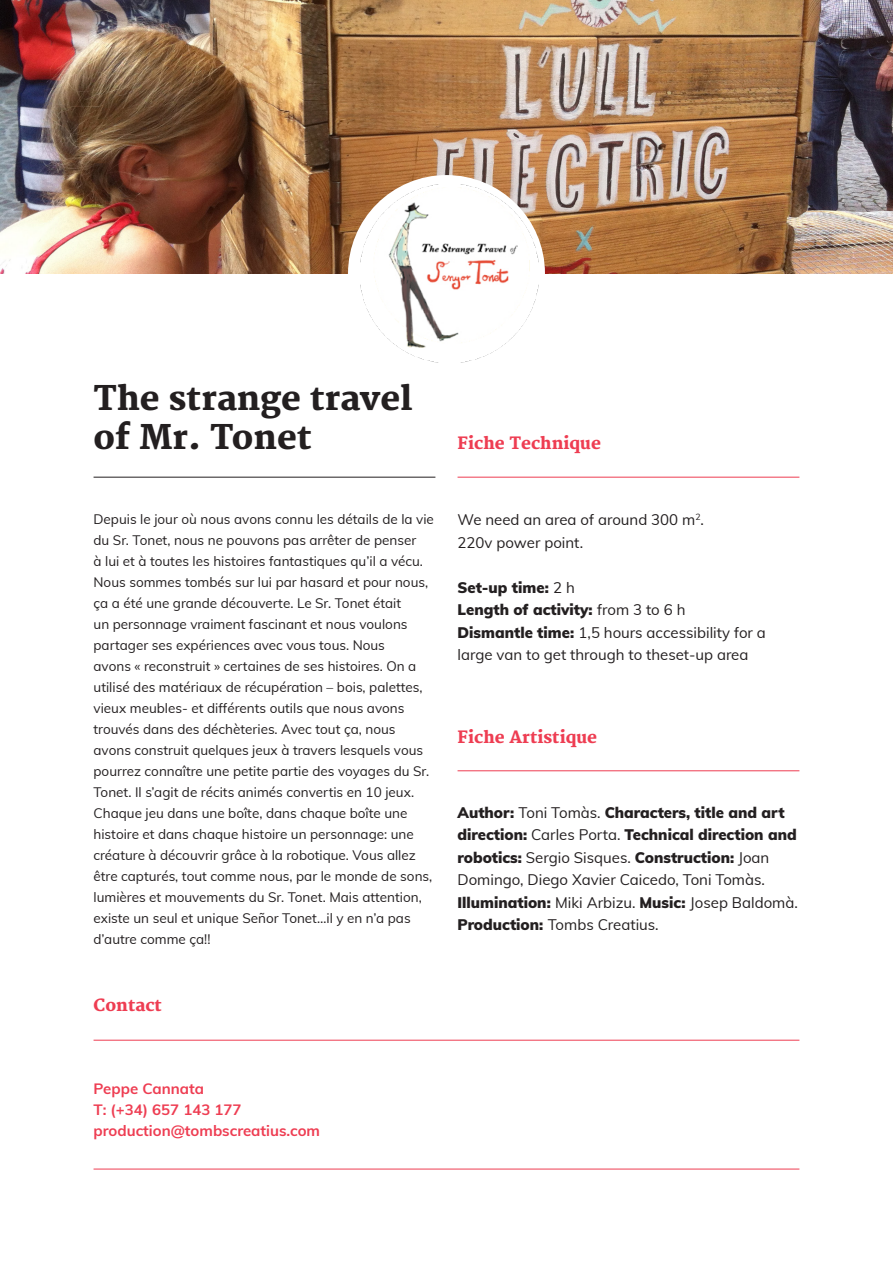
<style>
.page{position:relative;width:893px;height:1263px;background:#fff}
.page>*{position:absolute;margin:0;border:0;box-sizing:border-box;transform-origin:0 0}
.t1{font:800 33px/39.6px "Merriweather";color:#231f20}
.t2{font:800 16.5px "Merriweather";color:#ee3d52}
.t3{font:15px/22.5px "Muli";color:#231f20}
.t4{font:700 15px/21px "Muli";color:#ee3d52}
.t5{font:13.5px/21px "Muli";color:#231f20}
.s1{font-weight:900}
</style>
<div class="page">
<img style="left:1px;top:0;width:892px;height:274px">
<div style="left:348px;top:175px;width:197px;height:197px;background:#fff;border-radius:50%"></div>
<hr style="left:458px;top:477px;width:341px;height:1px;background:#ee3d52">
<hr style="left:94px;top:1169px;width:705px;height:1px;background:#ee3d52">
<hr style="left:94px;top:477px;width:341px;height:1px;background:#231f20">
<hr style="left:94px;top:1040px;width:705px;height:1px;background:#ee3d52">
<hr style="left:458px;top:770px;width:341px;height:1px;background:#ee3d52">
<img style="left:360px;top:184px;width:179px;height:179px">
<h1 class="t1" style="left:94px;top:380px;width:320px">The strange travel of Mr. Tonet</h1>
<p class="t2" style="left:458px;top:434px;width:145px">Fiche Technique</p>
<p class="t5" style="left:94px;top:508px;width:342px">Depuis le jour où nous avons connu les détails de la vie du Sr. Tonet, nous ne pouvons pas arrêter de penser<br>à lui et à toutes les histoires fantastiques qu’il a vécu.<br>Nous sommes tombés sur lui par hasard et pour nous, ça a été une grande découverte. Le Sr. Tonet était<br>un personnage vraiment fascinant et nous voulons partager ses expériences avec vous tous. Nous<br>avons « reconstruit » certaines de ses histoires. On a utilisé des matériaux de récupération – bois, palettes, vieux meubles- et différents outils que nous avons trouvés dans des déchèteries. Avec tout ça, nous avons construit quelques jeux à travers lesquels vous pourrez connaître une petite partie des voyages du Sr.<br>Tonet. Il s’agit de récits animés convertis en 10 jeux.<br>Chaque jeu dans une boîte, dans chaque boîte une histoire et dans chaque histoire un personnage: une créature à découvrir grâce à la robotique. Vous allez être capturés, tout comme nous, par le monde de sons, lumières et mouvements du Sr. Tonet. Mais attention, existe un seul et unique Señor Tonet…il y en n’a pas d’autre comme ça!!</p>
<p class="t2" style="left:94px;top:996px;width:70px">Contact</p>
<p class="t3" style="left:458px;top:508px;width:248px">We need an area of around 300 m<sup>2</sup>.<br>220v power point.</p>
<p class="t3" style="left:458px;top:576px;width:310px"><span class="s1">Set-up time:</span> 2 h<br><span class="s1">Length of activity:</span> from 3 to 6 h<br><span class="s1">Dismantle time:</span> 1,5 hours accessibility for a large van to get through to theset-up area</p>
<p class="t2" style="left:458px;top:727px;width:141px">Fiche Artistique</p>
<p class="t3" style="left:458px;top:801px;width:342px"><span class="s1">Author:</span> Toni Tomàs. <span class="s1">Characters, title and art direction:</span> Carles Porta. <span class="s1">Technical direction and robotics:</span> Sergio Sisques. <span class="s1">Construction:</span> Joan Domingo, Diego Xavier Caicedo, Toni Tomàs.<br><span class="s1">Illumination:</span> Miki Arbizu. <span class="s1">Music:</span> Josep Baldomà.<br><span class="s1">Production:</span> Tombs Creatius.</p>
<p class="t4" style="left:94px;top:1078px;width:228px">Peppe Cannata<br>T: (+34) 657 143 177 production@tombscreatius.com</p>
</div>
